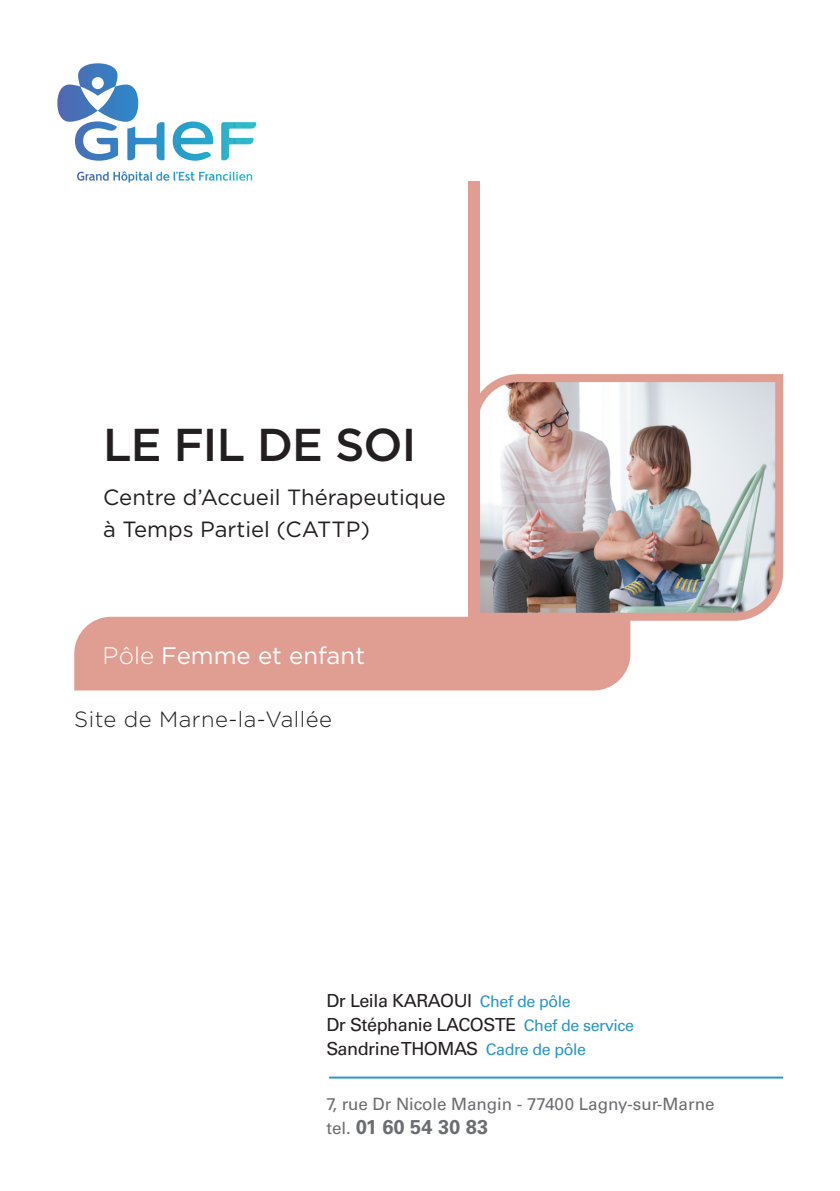
<style>
.page{position:relative;width:840px;height:1191px;background:#fff}
.page>*{position:absolute;margin:0;border:0;box-sizing:border-box;transform-origin:0 0}
.t1{font:500 46px "Gotham";letter-spacing:-.02em;color:#231f20}
.t2{font:24px "Gotham";color:#fff}
.t3{font:22px/32px "Gotham";color:#231f20}
.t4{font:300 22px "Gotham";letter-spacing:.02em;color:#231f20}
.t5{font:700 20px "Univers";color:#6c6d70}
.t6{font:18px "Univers";letter-spacing:-.025em;color:#231f20}
.t7{font:17px "Univers";letter-spacing:-.005em;color:#6c6d70}
.s1{font-weight:300}
.s2{font-size:16px;color:#2b95c9}
.s3{font-weight:400;font-size:17px}
</style>
<div class="page">
<img style="left:466px;top:374px;width:318px;height:251px">
<div style="left:468px;top:181px;width:12px;height:506px;background:#e09e93"></div>
<svg style="left:77px;top:171px;width:161px;height:10px"></svg>
<svg style="left:57px;top:63px;width:199px;height:98px"></svg>
<div style="left:74px;top:617px;width:556px;height:73px;background:#e09e93"></div>
<hr style="left:329px;top:1076px;width:453px;height:2px;background:#2b95c9">
<p class="t1" style="left:103px;top:419px;width:314px">LE FIL DE SOI</p>
<p class="t3" style="left:103px;top:480px;width:344px">Centre d’Accueil Thérapeutique à Temps Partiel (CATTP)</p>
<p class="t2" style="left:103px;top:642px;width:264px"><span class="s1">Pôle</span> Femme et enfant</p>
<p class="t4" style="left:74px;top:707px;width:259px">Site de Marne-la-Vallée</p>
<p class="t6" style="left:326px;top:990px;width:246px">Dr Leila KARAOUI <span class="s2">Chef de pôle</span></p>
<p class="t6" style="left:326px;top:1014px;width:309px">Dr Stéphanie LACOSTE <span class="s2">Chef de service</span></p>
<p class="t6" style="left:326px;top:1038px;width:261px">Sandrine THOMAS <span class="s2">Cadre de pôle</span></p>
<p class="t7" style="left:326px;top:1094px;width:389px">7, rue Dr Nicole Mangin - 77400 Lagny-sur-Marne</p>
<p class="t5" style="left:326px;top:1115px;width:163px"><span class="s3">tel.</span> 01 60 54 30 83</p>
</div>
